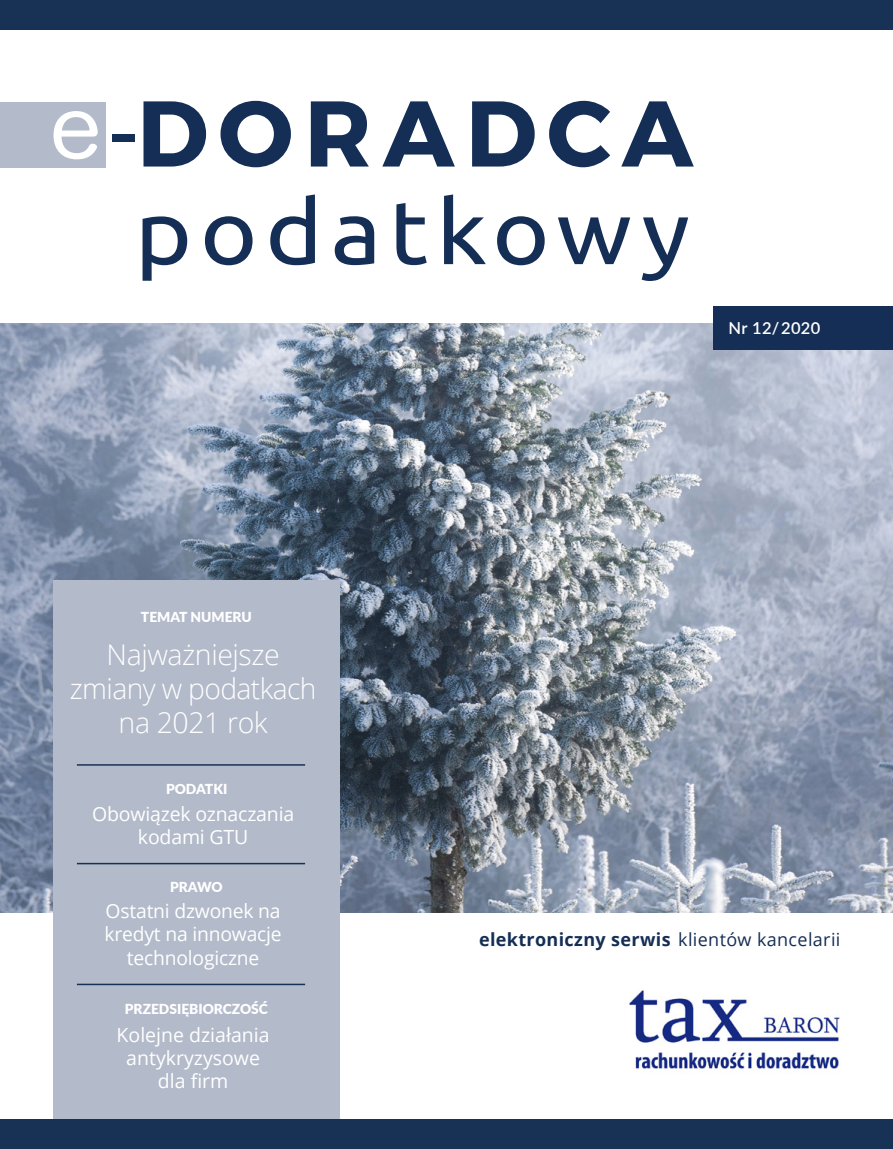
<style>
.page{position:relative;width:893px;height:1149px;background:#fff}
.page>*{position:absolute;margin:0;border:0;box-sizing:border-box;transform-origin:0 0}
.t1{font:93px "Trueno Bd";letter-spacing:.115em;color:#152e55}
.t2{font:89.7px "Ubuntu";letter-spacing:.08em;color:#152e55;scale:1.09 1}
.t3{font:300 28.5px/34.2px "Open Sans";letter-spacing:-.015em;color:#fff;text-align:center}
.t4{font:19.5px/23.4px "Open Sans";letter-spacing:-.01em;color:#fff;text-align:center}
.t5{font:700 18px "Open Sans";letter-spacing:.02em;color:#152e55}
.t6{font:600 16.5px "Lato";letter-spacing:.02em;color:#fff}
.t7{font:900 13.8px "Lato";color:#fff}
.s1{font-family:"Hira Maru Pro W4";font-size:82.8px;color:#fff}
.s2{font-family:"Ubuntu";font-size:85.35px}
.s3{font-weight:400}
</style>
<div class="page">
<img style="left:0;top:323px;width:893px;height:588px">
<div style="left:54px;top:580px;width:286px;height:538px;background:#b3baca"></div>
<div style="left:0;top:1118px;width:893px;height:30px;background:#183255"></div>
<div style="left:0;top:0;width:893px;height:30px;background:#183255"></div>
<hr style="left:77px;top:764px;width:228px;height:1px;background:#183255">
<hr style="left:77px;top:862px;width:228px;height:2px;background:#183255">
<hr style="left:77px;top:983px;width:228px;height:1px;background:#183255">
<div style="left:0;top:102px;width:106px;height:66px;background:#b3baca"></div>
<div style="left:713px;top:306px;width:180px;height:43px;background:#152e55"></div>
<img style="left:626px;top:990px;width:214px;height:79px">
<h1 class="t1" style="left:49px;top:76px;width:645px"><span class="s1">e</span><span class="s2">-</span>DORADCA</h1>
<h2 class="t2" style="left:135px;top:178px;width:511px">podatkowy</h2>
<p class="t6" style="left:728px;top:315px;width:93px">Nr 12/ 2020</p>
<p class="t7" style="left:141px;top:606px;width:112px">TEMAT NUMERU</p>
<h3 class="t3" style="left:70px;top:636px;width:248px">Najważniejsze zmiany w podatkach na 2021 rok</h3>
<p class="t7" style="left:166px;top:778px;width:63px">PODATKI</p>
<p class="t4" style="left:92px;top:801px;width:204px">Obowiązek oznaczania kodami GTU</p>
<p class="t7" style="left:170px;top:876px;width:54px">PRAWO</p>
<p class="t4" style="left:105px;top:898px;width:179px">Ostatni dzwonek na kredyt na innowacje technologiczne</p>
<p class="t7" style="left:125px;top:997px;width:145px">PRZEDSIĘBIORCZOŚĆ</p>
<p class="t4" style="left:117px;top:1021px;width:155px">Kolejne działania antykryzysowe dla firm</p>
<p class="t5" style="left:479px;top:926px;width:363px">elektroniczny serwis <span class="s3">klientów kancelarii</span></p>
</div>
